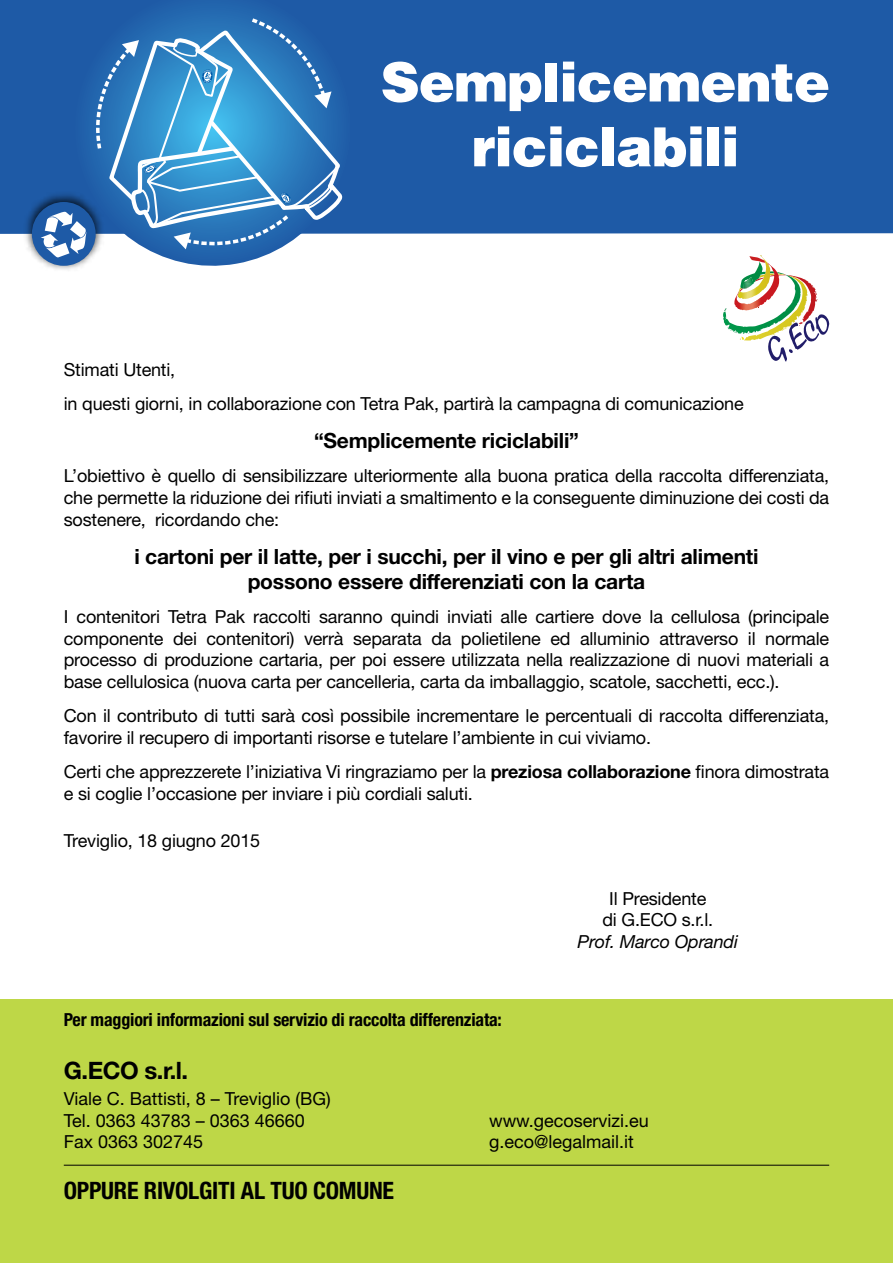
<style>
.page{position:relative;width:893px;height:1263px;background:#fff}
.page>*{position:absolute;margin:0;border:0;box-sizing:border-box;transform-origin:0 0}
.t1{font:900 54px/64.8px "Helvetica";letter-spacing:-.015em;color:#fff;text-align:center}
.t2{font:700 condensed 24px "Helvetica Neue";letter-spacing:-.01em;color:#000}
.t3{font:700 24px "Helvetica Neue";color:#000}
.t4{font:700 21px/25.2px "Helvetica Neue";letter-spacing:-.01em;color:#000;text-align:center}
.t5{font:18px/21.6px "Helvetica Neue";letter-spacing:-.01em;color:#000}
.t6{font:700 condensed 18px "Helvetica Neue";letter-spacing:-.01em;color:#000}
.t7{font:italic 18px "Helvetica Neue";letter-spacing:-.01em;color:#000}
.s1{font-weight:700}
</style>
<div class="page">
<div style="left:0;top:0;width:893px;height:234px;background:#1e5aa6"></div>
<svg style="left:63px;top:0;width:299px;height:266px"></svg>
<svg style="left:93px;top:16px;width:253px;height:233px;background:#498ec7"></svg>
<img style="left:20px;top:187px;width:88px;height:83px">
<div style="left:32px;top:202px;width:64px;height:64px;background:#1e5aa6;border-radius:50%"></div>
<svg style="left:41px;top:212px;width:45px;height:46px"></svg>
<img style="left:765px;top:260px;width:9px;height:11px">
<img style="left:756px;top:262px;width:10px;height:9px">
<svg style="left:724px;top:271px;width:105px;height:90px"></svg>
<svg style="left:749px;top:255px;width:16px;height:8px"></svg>
<div style="left:0;top:999px;width:893px;height:264px;background:#bed747"></div>
<hr style="left:64px;top:1165px;width:425px;height:1px;background:#000">
<hr style="left:489px;top:1165px;width:340px;height:1px;background:#000">
<h1 class="t1" style="left:381px;top:48px;width:451px">Semplicemente riciclabili</h1>
<p class="t5" style="left:64px;top:352px;width:681px;line-height:34.3px">Stimati Utenti,<br>in questi giorni, in collaborazione con Tetra Pak, partirà la campagna di comunicazione</p>
<p class="t4" style="left:314px;top:427px;width:266px">“Semplicemente riciclabili”</p>
<p class="t5" style="left:64px;top:465px;width:767px;text-align:justify">L’obiettivo è quello di sensibilizzare ulteriormente alla buona pratica della raccolta differenziata, che permette la riduzione dei rifiuti inviati a smaltimento e la conseguente diminuzione dei costi da sostenere, ricordando che:</p>
<p class="t4" style="left:134px;top:543px;width:626px">i cartoni per il latte, per i succhi, per il vino e per gli altri alimenti possono essere differenziati con la carta</p>
<p class="t5" style="left:64px;top:606px;width:767px;text-align:justify">I contenitori Tetra Pak raccolti saranno quindi inviati alle cartiere dove la cellulosa (principale componente dei contenitori) verrà separata da polietilene ed alluminio attraverso il normale processo di produzione cartaria, per poi essere utilizzata nella realizzazione di nuovi materiali a base cellulosica (nuova carta per cancelleria, carta da imballaggio, scatole, sacchetti, ecc.).</p>
<p class="t5" style="left:64px;top:705px;width:767px">Con il contributo di tutti sarà così possibile incrementare le percentuali di raccolta differenziata, favorire il recupero di importanti risorse e tutelare l’ambiente in cui viviamo.</p>
<p class="t5" style="left:64px;top:761px;width:767px">Certi che apprezzerete l’iniziativa Vi ringraziamo per la <span class="s1">preziosa collaborazione</span> finora dimostrata e si coglie l’occasione per inviare i più cordiali saluti.</p>
<p class="t5" style="left:64px;top:829px;width:198px">Treviglio, 18 giugno 2015</p>
<p class="t5" style="left:602px;top:887px;width:112px;text-align:center">Il Presidente di G.ECO s.r.l.</p>
<p class="t7" style="left:578px;top:931px;width:162px">Prof. Marco Oprandi</p>
<p class="t6" style="left:64px;top:1009px;width:440px">Per maggiori informazioni sul servizio di raccolta differenziata:</p>
<h2 class="t3" style="left:64px;top:1056px;width:126px">G.ECO s.r.l.</h2>
<p class="t5" style="left:64px;top:1087px;width:269px">Viale C. Battisti, 8 – Treviglio (BG)<br>Tel. 0363 43783 – 0363 46660<br>Fax 0363 302745</p>
<p class="t5" style="left:489px;top:1109px;width:161px">www.gecoservizi.eu g.eco@legalmail.it</p>
<h2 class="t2" style="left:64px;top:1176px;width:332px">OPPURE RIVOLGITI AL TUO COMUNE</h2>
</div>
